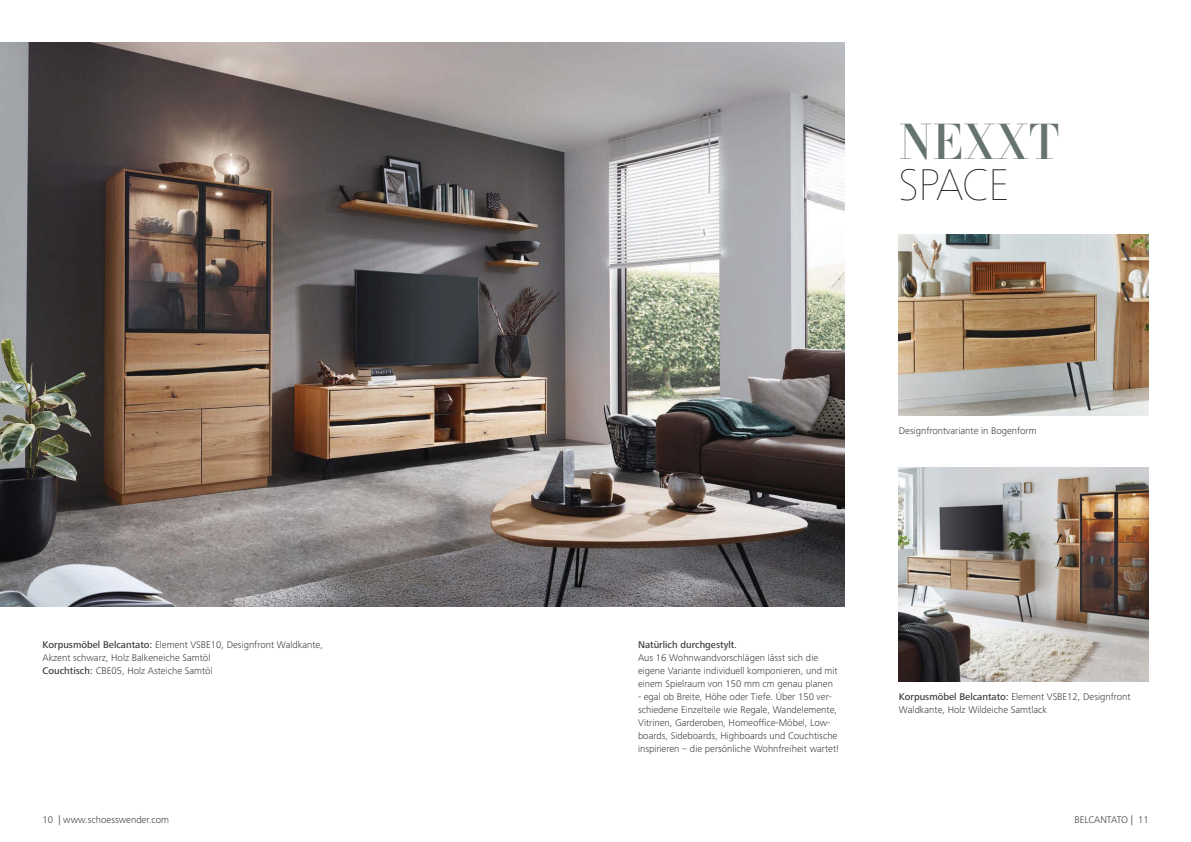
<style>
.page{position:relative;width:1191px;height:842px;background:#fff}
.page>*{position:absolute;margin:0;border:0;box-sizing:border-box;transform-origin:0 0}
.t1{font:48px "Essonnes Headline";color:#657371}
.t2{font:200 46px "Frutiger Next";letter-spacing:-.01em;color:#1d1d1b}
.t3{font:300 10px/13px "Frutiger Next";color:#3c3c3b}
.t4{font:500 10px "Frutiger Next";color:#3c3c3b}
.s1{font-weight:500}
</style>
<div class="page">
<img style="left:0;top:43px;width:844px;height:564px">
<img style="left:899px;top:468px;width:249px;height:214px">
<img style="left:899px;top:234px;width:249px;height:181px">
<h1 class="t1" style="left:899px;top:108px;width:162px">NEXXT</h1>
<h2 class="t2" style="left:899px;top:158px;width:112px">SPACE</h2>
<p class="t3" style="left:43px;top:638px;width:282px"><span class="s1">Korpusmöbel Belcantato:</span> Element VSBE10, Designfront Waldkante,<br>Akzent schwarz, Holz Balkeneiche Samtöl<br><span class="s1">Couchtisch:</span> CBE05, Holz Asteiche Samtöl</p>
<p class="t3" style="left:899px;top:424px;width:139px">Designfrontvariante in Bogenform</p>
<p class="t4" style="left:638px;top:639px;width:100px">Natürlich durchgestylt.</p>
<p class="t3" style="left:638px;top:651px;width:201px">Aus 16 Wohnwandvorschlägen lässt sich die eigene Variante individuell komponieren, und mit einem Spielraum von 150 mm cm genau planen</p>
<p class="t3" style="left:638px;top:690px;width:202px">- egal ob Breite, Höhe oder Tiefe. Über 150 ver&shy;schiedene Einzelteile wie Regale, Wandelemente, Vitrinen, Garderoben, Homeoffice-Möbel, Low&shy;boards, Sideboards, Highboards und Couchtische inspirieren – die persönliche Wohnfreiheit wartet!</p>
<p class="t3" style="left:899px;top:690px;width:233px"><span class="s1">Korpusmöbel Belcantato:</span> Element VSBE12, Designfront<br>Waldkante, Holz Wildeiche Samtlack</p>
<p class="t3" style="left:43px;top:813px;width:128px">10 | www.schoesswender.com</p>
<p class="t3" style="left:1074px;top:813px;width:76px">BELCANTATO | 11</p>
</div>
